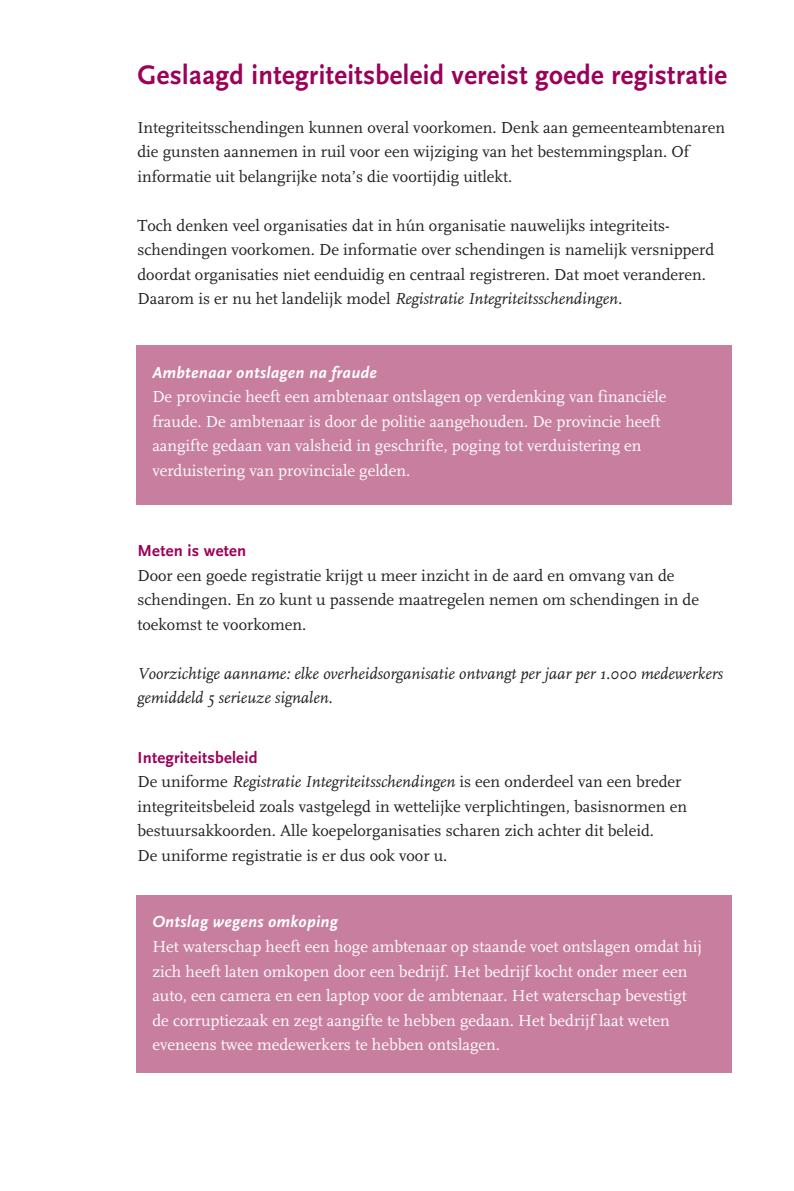
<style>
.page{position:relative;width:794px;height:1191px;background:#fff}
.page>*{position:absolute;margin:0;border:0;box-sizing:border-box;transform-origin:0 0}
.t1{font:700 28px "Scala Sans";letter-spacing:.015em;color:#9c0159;scale:.96 1}
.t2{font:16.62px/24.5px "Scala";color:#231f20}
.t3{font:16.62px/24.5px "Scala";color:#fff}
.t4{font:italic 16.62px/24.5px "Scala";color:#231f20}
.t5{font:italic 700 16.62px "Scala Sans";letter-spacing:.015em;color:#fff}
.t6{font:700 16.62px "Scala Sans";letter-spacing:.015em;color:#9c0159}
.s1{font-style:italic}
</style>
<div class="page">
<div style="left:136px;top:345px;width:596px;height:159px;background:#c87e9f"></div>
<div style="left:136px;top:895px;width:596px;height:178px;background:#c87e9f"></div>
<h1 class="t1" style="left:137px;top:59px;width:615px">Geslaagd integriteitsbeleid vereist goede registratie</h1>
<p class="t2" style="left:137px;top:115px;width:589px">Integriteitsschendingen kunnen overal voorkomen. Denk aan gemeenteambtenaren die gunsten aannemen in ruil voor een wijziging van het bestemmingsplan. Of informatie uit belangrijke nota’s die voortijdig uitlekt.</p>
<p class="t2" style="left:137px;top:213px;width:578px">Toch denken veel organisaties dat in hún organisatie nauwelijks integriteits&shy;schendingen voorkomen. De informatie over schendingen is namelijk versnipperd doordat organisaties niet eenduidig en centraal registreren. Dat moet veranderen.<br>Daarom is er nu het landelijk model <span class="s1">Registratie Integriteitsschendingen.</span></p>
<p class="t5" style="left:152px;top:363px;width:226px">Ambtenaar ontslagen na fraude</p>
<p class="t3" style="left:152px;top:385px;width:516px">De provincie heeft een ambtenaar ontslagen op verdenking van financiële fraude. De ambtenaar is door de politie aangehouden. De provincie heeft aangifte gedaan van valsheid in geschrifte, poging tot verduistering en verduistering van provinciale gelden.</p>
<p class="t6" style="left:137px;top:542px;width:110px">Meten is weten</p>
<p class="t2" style="left:137px;top:563px;width:563px">Door een goede registratie krijgt u meer inzicht in de aard en omvang van de schendingen. En zo kunt u passende maatregelen nemen om schendingen in de toekomst te voorkomen.</p>
<p class="t4" style="left:137px;top:661px;width:587px">Voorzichtige aanname: elke overheidsorganisatie ontvangt per jaar per 1.000 medewerkers gemiddeld 5 serieuze signalen.</p>
<p class="t6" style="left:137px;top:748px;width:122px">Integriteitsbeleid</p>
<p class="t2" style="left:137px;top:770px;width:551px">De uniforme <span class="s1">Registratie Integriteitsschendingen</span> is een onderdeel van een breder integriteitsbeleid zoals vastgelegd in wettelijke verplichtingen, basisnormen en bestuursakkoorden. Alle koepelorganisaties scharen zich achter dit beleid.<br>De uniforme registratie is er dus ook voor u.</p>
<p class="t5" style="left:152px;top:913px;width:187px">Ontslag wegens omkoping</p>
<p class="t3" style="left:152px;top:934px;width:551px">Het waterschap heeft een hoge ambtenaar op staande voet ontslagen omdat hij zich heeft laten omkopen door een bedrijf. Het bedrijf kocht onder meer een auto, een camera en een laptop voor de ambtenaar. Het waterschap bevestigt de corruptiezaak en zegt aangifte te hebben gedaan. Het bedrijf laat weten eveneens twee medewerkers te hebben ontslagen.</p>
</div>
